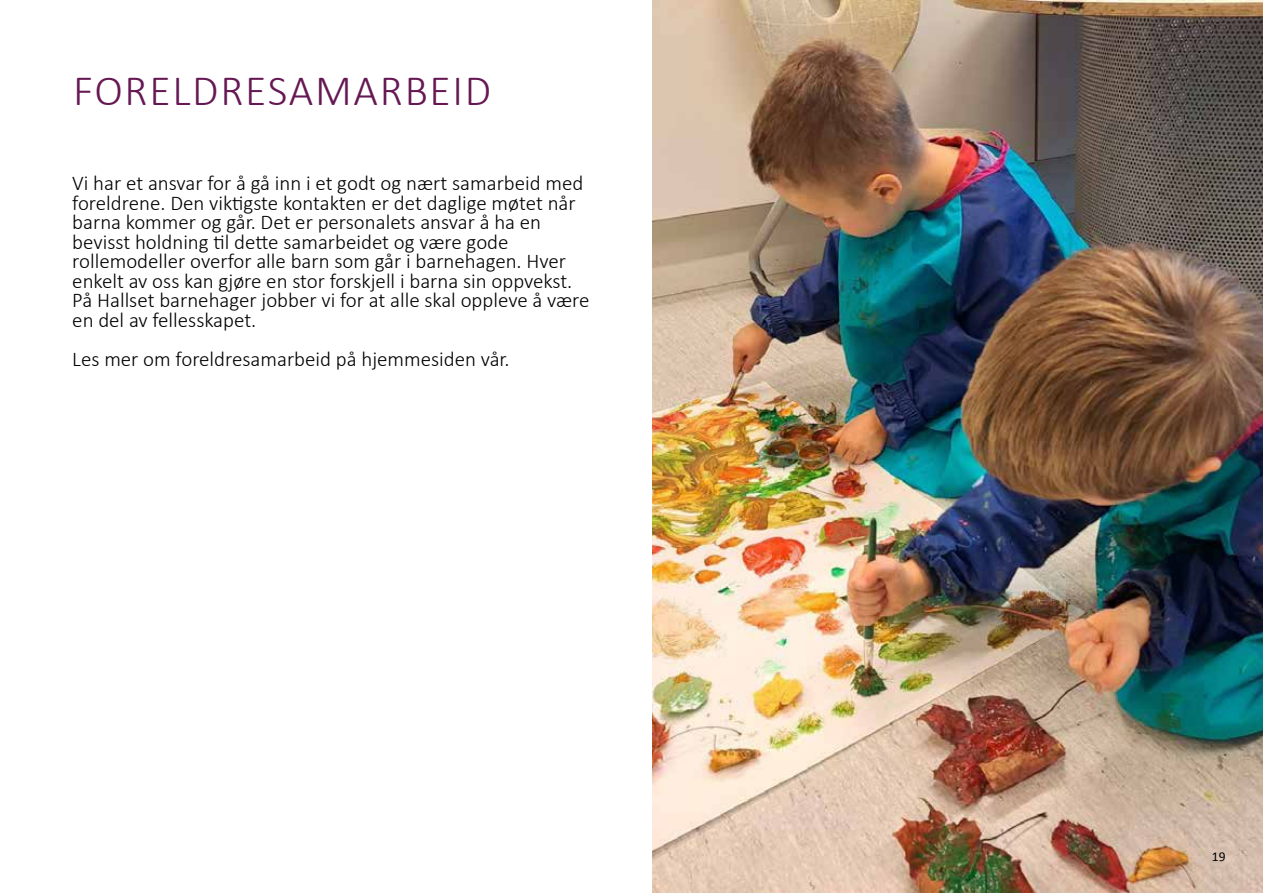
<style>
.page{position:relative;width:1263px;height:893px;background:#fff}
.page>*{position:absolute;margin:0;border:0;box-sizing:border-box;transform-origin:0 0}
.t1{font:300 43.5px "Calibri";letter-spacing:.04em;color:#651853}
.t2{font:300 21px/19.5px "Calibri";color:#000}
.t3{font:13.5px "Calibri";color:#000}
</style>
<div class="page">
<img style="left:653px;top:0;width:610px;height:893px">
<h1 class="t1" style="left:73px;top:63px;width:420px">FORELDRESAMARBEID</h1>
<p class="t2" style="left:72px;top:173px;width:519px">Vi har et ansvar for å gå inn i et godt og nært samarbeid med foreldrene. Den viktigste kontakten er det daglige møtet når barna kommer og går. Det er personalets ansvar å ha en bevisst holdning til dette samarbeidet og være gode rollemodeller overfor alle barn som går i barnehagen. Hver enkelt av oss kan gjøre en stor forskjell i barna sin oppvekst.<br>På Hallset barnehager jobber vi for at alle skal oppleve å være en del av fellesskapet.</p>
<p class="t2" style="left:72px;top:349px;width:439px">Les mer om foreldresamarbeid på hjemmesiden vår.</p>
<p class="t3" style="left:1212px;top:848px;width:15px">19</p>
</div>
